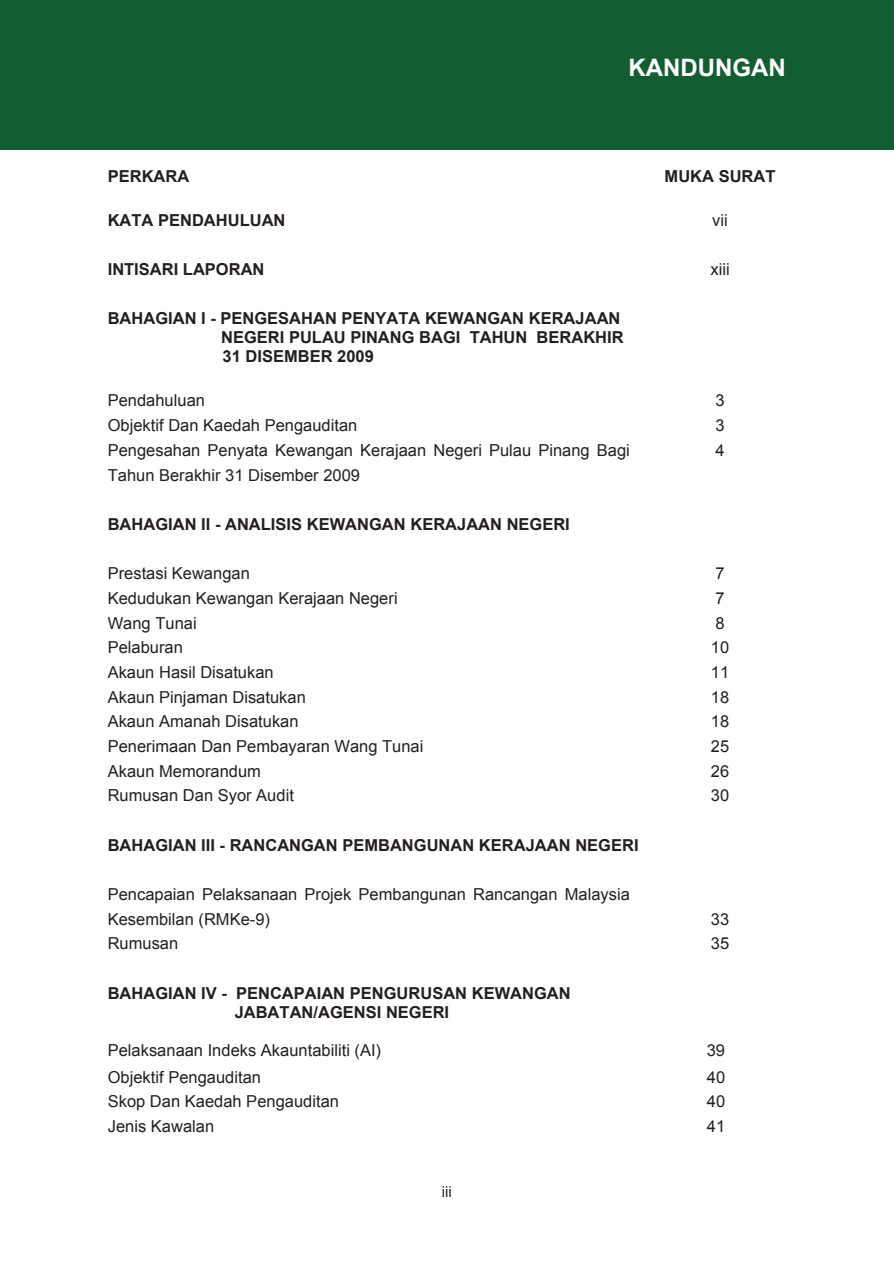
<style>
.page{position:relative;width:894px;height:1263px;background:#fff}
.page>*{position:absolute;margin:0;border:0;box-sizing:border-box;transform-origin:0 0}
.t1{font:700 24px "Arial";color:#fff}
.t2{font:16.5px/24.6px "Arial";color:#231f20}
.t3{font:700 16.5px/19px "Arial";color:#231f20}
.t4{font:15px "Arial";color:#231f20}
</style>
<div class="page">
<div style="left:0;top:0;width:892px;height:149px;background:#135e30"></div>
<p class="t1" style="left:628px;top:55px;width:159px">KANDUNGAN</p>
<p class="t3" style="left:108px;top:167px;width:83px">PERKARA</p>
<p class="t3" style="left:664px;top:167px;width:112px">MUKA SURAT</p>
<p class="t3" style="left:108px;top:210px;width:179px">KATA PENDAHULUAN</p>
<p class="t2" style="left:712px;top:207px;width:17px">vii</p>
<p class="t3" style="left:108px;top:260px;width:158px">INTISARI LAPORAN</p>
<p class="t2" style="left:710px;top:257px;width:21px">xiii</p>
<p class="t3" style="left:221px;top:309px;width:404px;text-indent:-113px">BAHAGIAN I - PENGESAHAN PENYATA KEWANGAN KERAJAAN<br>NEGERI PULAU PINANG BAGI TAHUN BERAKHIR<br>31 DISEMBER 2009</p>
<p class="t2" style="left:108px;top:388px;width:99px">Pendahuluan</p>
<p class="t2" style="left:715px;top:388px;width:11px">3</p>
<p class="t2" style="left:108px;top:412px;width:251px">Objektif Dan Kaedah Pengauditan</p>
<p class="t2" style="left:715px;top:412px;width:11px">3</p>
<p class="t2" style="left:108px;top:438px;width:523px">Pengesahan Penyata Kewangan Kerajaan Negeri Pulau Pinang Bagi<br>Tahun Berakhir 31 Disember 2009</p>
<p class="t2" style="left:715px;top:438px;width:11px">4</p>
<p class="t3" style="left:108px;top:515px;width:463px">BAHAGIAN II - ANALISIS KEWANGAN KERAJAAN NEGERI</p>
<p class="t2" style="left:108px;top:561px;width:144px">Prestasi Kewangan</p>
<p class="t2" style="left:715px;top:561px;width:11px">7</p>
<p class="t2" style="left:108px;top:586px;width:291px">Kedudukan Kewangan Kerajaan Negeri</p>
<p class="t2" style="left:715px;top:586px;width:11px">7</p>
<p class="t2" style="left:108px;top:611px;width:90px">Wang Tunai</p>
<p class="t2" style="left:715px;top:611px;width:11px">8</p>
<p class="t2" style="left:108px;top:635px;width:77px">Pelaburan</p>
<p class="t2" style="left:710px;top:635px;width:20px">10</p>
<p class="t2" style="left:108px;top:660px;width:167px">Akaun Hasil Disatukan</p>
<p class="t2" style="left:710px;top:660px;width:20px">11</p>
<p class="t2" style="left:108px;top:685px;width:199px">Akaun Pinjaman Disatukan</p>
<p class="t2" style="left:710px;top:685px;width:20px">18</p>
<p class="t2" style="left:108px;top:709px;width:192px">Akaun Amanah Disatukan</p>
<p class="t2" style="left:710px;top:709px;width:20px">18</p>
<p class="t2" style="left:108px;top:734px;width:317px">Penerimaan Dan Pembayaran Wang Tunai</p>
<p class="t2" style="left:710px;top:734px;width:20px">25</p>
<p class="t2" style="left:108px;top:759px;width:155px">Akaun Memorandum</p>
<p class="t2" style="left:710px;top:759px;width:20px">26</p>
<p class="t2" style="left:108px;top:783px;width:188px">Rumusan Dan Syor Audit</p>
<p class="t2" style="left:710px;top:783px;width:20px">30</p>
<p class="t3" style="left:108px;top:835px;width:532px">BAHAGIAN III - RANCANGAN PEMBANGUNAN KERAJAAN NEGERI</p>
<p class="t2" style="left:108px;top:882px;width:523px">Pencapaian Pelaksanaan Projek Pembangunan Rancangan Malaysia<br>Kesembilan (RMKe-9)</p>
<p class="t2" style="left:710px;top:907px;width:20px">33</p>
<p class="t2" style="left:108px;top:931px;width:72px">Rumusan</p>
<p class="t2" style="left:710px;top:931px;width:20px">35</p>
<p class="t3" style="left:108px;top:983px;width:464px;text-align:center">BAHAGIAN IV - PENCAPAIAN PENGURUSAN KEWANGAN<br>JABATAN/AGENSI NEGERI</p>
<p class="t2" style="left:108px;top:1038px;width:275px">Pelaksanaan Indeks Akauntabiliti (AI)</p>
<p class="t2" style="left:706px;top:1038px;width:20px">39</p>
<p class="t2" style="left:108px;top:1065px;width:233px">Objektif Pengauditan<br>Skop Dan Kaedah Pengauditan<br>Jenis Kawalan</p>
<p class="t2" style="left:706px;top:1065px;width:20px;text-align:justify">40<br>40<br>41</p>
<p class="t4" style="left:441px;top:1184px;width:11px">iii</p>
</div>
